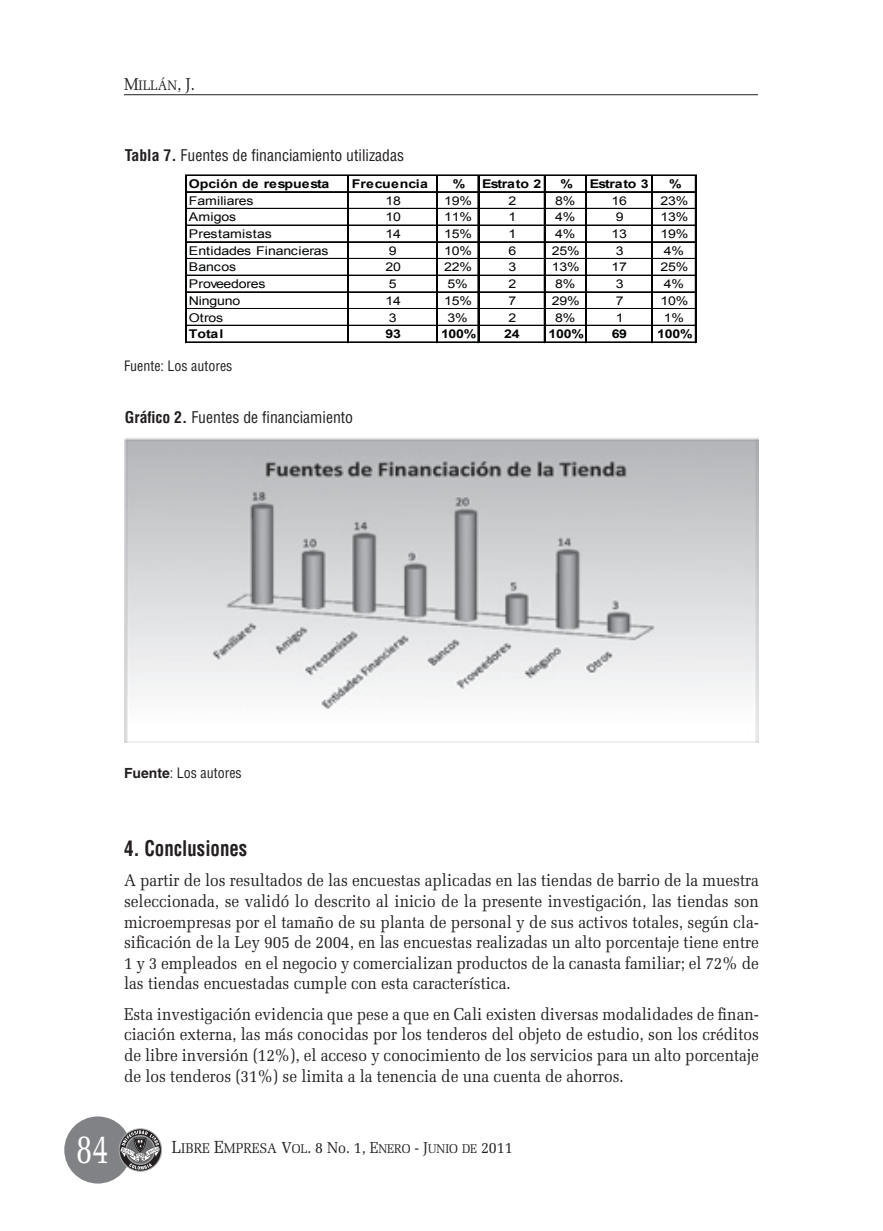
<style>
.page{position:relative;width:883px;height:1231px;background:#fff}
.page>*{position:absolute;margin:0;border:0;box-sizing:border-box;transform-origin:0 0}
.t1{font:42px "Melior";color:#fff;scale:.7 1}
.t2{font:700 condensed 21px "Helvetica";color:#231f20;scale:.9 1}
.t3{font:17.15px/20.7px "Melior";color:#231f20;text-align:justify;scale:.9 1}
.t4{font:condensed 15.75px "Helvetica";color:#231f20}
.t5{font:15.75px "Melior SC800";color:#231f20;scale:.9 1}
.t6{font:condensed 14px "Helvetica";color:#231f20}
.t7{font:13.65px "Melior SC800";color:#231f20;scale:.9 1}
.t8{font:12.08px "Arial";letter-spacing:-.02em;color:#030505;scale:1.17 1}
.t9{font:700 12.08px "Arial";letter-spacing:-.015em;color:#030505;scale:1.17 1}
.t10{font:700 12.08px "Arial";letter-spacing:.005em;color:#030505;scale:1.17 1}
.t11{font:12.08px "Arial";letter-spacing:.015em;color:#030505;scale:1.17 1}
.t12{font:12.08px "Arial";letter-spacing:.005em;color:#030505;scale:1.17 1}
.s1{font-size:17.15px}
.s2{font-weight:700}
.s3{font-weight:700;font-stretch:normal}
.s4{font-size:17.5px}
.s5{font-size:14px}
.s6{font-size:12.6px}
.s7{font-family:"Melior"}
</style>
<div class="page">
<hr style="left:124px;top:94px;width:634px;height:1px;background:#231f20">
<div style="left:64px;top:1116px;width:67px;height:67px;background:#808285;border-radius:50%"></div>
<svg style="left:119px;top:1128px;width:43px;height:43px"></svg>
<hr style="left:187px;top:174px;width:509px;height:1px;background:#030505">
<hr style="left:187px;top:175px;width:509px;height:1px;background:#030505">
<hr style="left:187px;top:191px;width:509px;height:1px;background:#030505">
<hr style="left:187px;top:208px;width:509px;height:1px;background:#030505">
<hr style="left:187px;top:225px;width:509px;height:1px;background:#030505">
<hr style="left:187px;top:241px;width:509px;height:1px;background:#030505">
<hr style="left:187px;top:242px;width:509px;height:1px;background:#030505">
<hr style="left:187px;top:258px;width:509px;height:1px;background:#030505">
<hr style="left:187px;top:275px;width:509px;height:1px;background:#030505">
<hr style="left:187px;top:291px;width:509px;height:1px;background:#030505">
<hr style="left:187px;top:292px;width:509px;height:1px;background:#030505">
<hr style="left:187px;top:308px;width:509px;height:1px;background:#030505">
<hr style="left:187px;top:325px;width:509px;height:1px;background:#030505">
<hr style="left:185px;top:175px;width:1px;height:168px;background:#030505">
<hr style="left:186px;top:175px;width:1px;height:168px;background:#030505">
<hr style="left:347px;top:176px;width:1px;height:167px;background:#030505">
<hr style="left:348px;top:176px;width:1px;height:167px;background:#030505">
<hr style="left:436px;top:176px;width:1px;height:167px;background:#030505">
<hr style="left:437px;top:176px;width:1px;height:167px;background:#030505">
<hr style="left:478px;top:176px;width:1px;height:167px;background:#030505">
<hr style="left:544px;top:176px;width:1px;height:167px;background:#030505">
<hr style="left:585px;top:176px;width:1px;height:167px;background:#030505">
<hr style="left:586px;top:176px;width:1px;height:167px;background:#030505">
<hr style="left:652px;top:176px;width:1px;height:167px;background:#030505">
<hr style="left:187px;top:341px;width:509px;height:1px;background:#030505">
<hr style="left:187px;top:342px;width:509px;height:1px;background:#030505">
<hr style="left:695px;top:176px;width:1px;height:167px;background:#030505">
<img style="left:124px;top:437px;width:634px;height:305px">
<p class="t7" style="left:124px;top:77px;width:80px"><span class="s1">M</span>ILLÁN<span class="s1">, J.</span></p>
<p class="t4" style="left:125px;top:146px;width:281px"><span class="s2">Tabla 7.</span> Fuentes de financiamiento utilizadas</p>
<p class="t10" style="left:189px;top:176px;width:121px">Opción de respuesta</p>
<p class="t10" style="left:352px;top:176px;width:67px">Frecuencia</p>
<p class="t9" style="left:453px;top:176px;width:12px">%</p>
<p class="t9" style="left:482px;top:176px;width:52px">Estrato 2</p>
<p class="t9" style="left:561px;top:176px;width:12px">%</p>
<p class="t9" style="left:590px;top:176px;width:52px">Estrato 3</p>
<p class="t9" style="left:669px;top:176px;width:12px">%</p>
<p class="t12" style="left:189px;top:192px;width:57px">Familiares</p>
<p class="t8" style="left:386px;top:192px;width:15px">18</p>
<p class="t8" style="left:444px;top:192px;width:25px">19%</p>
<p class="t8" style="left:508px;top:192px;width:8px">2</p>
<p class="t8" style="left:555px;top:192px;width:19px">8%</p>
<p class="t8" style="left:612px;top:192px;width:15px">16</p>
<p class="t8" style="left:661px;top:192px;width:25px">23%</p>
<p class="t8" style="left:189px;top:209px;width:42px">Amigos</p>
<p class="t8" style="left:386px;top:209px;width:15px">10</p>
<p class="t8" style="left:444px;top:209px;width:25px">11%</p>
<p class="t8" style="left:508px;top:209px;width:8px">1</p>
<p class="t8" style="left:555px;top:209px;width:19px">4%</p>
<p class="t8" style="left:616px;top:209px;width:8px">9</p>
<p class="t8" style="left:661px;top:209px;width:25px">13%</p>
<p class="t11" style="left:189px;top:226px;width:73px">Prestamistas</p>
<p class="t8" style="left:386px;top:226px;width:15px">14</p>
<p class="t8" style="left:444px;top:226px;width:25px">15%</p>
<p class="t8" style="left:508px;top:226px;width:8px">1</p>
<p class="t8" style="left:555px;top:226px;width:19px">4%</p>
<p class="t8" style="left:612px;top:226px;width:15px">13</p>
<p class="t8" style="left:661px;top:226px;width:25px">19%</p>
<p class="t8" style="left:189px;top:242px;width:121px">Entidades Financieras</p>
<p class="t8" style="left:389px;top:242px;width:8px">9</p>
<p class="t8" style="left:444px;top:242px;width:25px">10%</p>
<p class="t8" style="left:508px;top:242px;width:8px">6</p>
<p class="t8" style="left:552px;top:242px;width:25px">25%</p>
<p class="t8" style="left:616px;top:242px;width:8px">3</p>
<p class="t8" style="left:664px;top:242px;width:19px">4%</p>
<p class="t8" style="left:189px;top:259px;width:42px">Bancos</p>
<p class="t8" style="left:386px;top:259px;width:15px">20</p>
<p class="t8" style="left:444px;top:259px;width:25px">22%</p>
<p class="t8" style="left:508px;top:259px;width:8px">3</p>
<p class="t8" style="left:552px;top:259px;width:25px">13%</p>
<p class="t8" style="left:612px;top:259px;width:15px">17</p>
<p class="t8" style="left:661px;top:259px;width:25px">25%</p>
<p class="t8" style="left:189px;top:276px;width:67px">Proveedores</p>
<p class="t8" style="left:389px;top:276px;width:8px">5</p>
<p class="t8" style="left:448px;top:276px;width:19px">5%</p>
<p class="t8" style="left:508px;top:276px;width:8px">2</p>
<p class="t8" style="left:555px;top:276px;width:19px">8%</p>
<p class="t8" style="left:616px;top:276px;width:8px">3</p>
<p class="t8" style="left:664px;top:276px;width:19px">4%</p>
<p class="t8" style="left:189px;top:292px;width:45px">Ninguno</p>
<p class="t8" style="left:386px;top:292px;width:15px">14</p>
<p class="t8" style="left:444px;top:292px;width:25px">15%</p>
<p class="t8" style="left:508px;top:292px;width:8px">7</p>
<p class="t8" style="left:552px;top:292px;width:25px">29%</p>
<p class="t8" style="left:616px;top:292px;width:8px">7</p>
<p class="t8" style="left:661px;top:292px;width:25px">10%</p>
<p class="t8" style="left:189px;top:309px;width:31px">Otros</p>
<p class="t8" style="left:389px;top:309px;width:8px">3</p>
<p class="t8" style="left:448px;top:309px;width:19px">3%</p>
<p class="t8" style="left:508px;top:309px;width:8px">2</p>
<p class="t8" style="left:555px;top:309px;width:19px">8%</p>
<p class="t8" style="left:616px;top:309px;width:8px">1</p>
<p class="t8" style="left:664px;top:309px;width:19px">1%</p>
<p class="t9" style="left:189px;top:326px;width:31px">Total</p>
<p class="t9" style="left:386px;top:326px;width:15px">93</p>
<p class="t9" style="left:441px;top:326px;width:32px">100%</p>
<p class="t9" style="left:504px;top:326px;width:15px">24</p>
<p class="t9" style="left:549px;top:326px;width:32px">100%</p>
<p class="t9" style="left:612px;top:326px;width:15px">69</p>
<p class="t9" style="left:657px;top:326px;width:32px">100%</p>
<p class="t6" style="left:124px;top:357px;width:110px">Fuente: Los autores</p>
<p class="t4" style="left:125px;top:407px;width:230px"><span class="s2">Gráfico 2.</span> Fuentes de financiamiento</p>
<p class="t6" style="left:124px;top:763px;width:119px"><span class="s3">Fuente</span>: Los autores</p>
<p class="t2" style="left:124px;top:834px;width:139px">4. Conclusiones</p>
<p class="t3" style="left:124px;top:869px;width:707px">A partir de los resultados de las encuestas aplicadas en las tiendas de barrio de la muestra seleccionada, se validó lo descrito al inicio de la presente investigación, las tiendas son microempresas por el tamaño de su planta de personal y de sus activos totales, según cla&shy;sificación de la Ley 905 de 2004, en las encuestas realizadas un alto porcentaje tiene entre 1 y 3 empleados en el negocio y comercializan productos de la canasta familiar; el 72% de las tiendas encuestadas cumple con esta característica.</p>
<p class="t3" style="left:124px;top:1003px;width:707px">Esta investigación evidencia que pese a que en Cali existen diversas modalidades de finan&shy;ciación externa, las más conocidas por los tenderos del objeto de estudio, son los créditos de libre inversión (12%), el acceso y conocimiento de los servicios para un alto porcentaje de los tenderos (31%) se limita a la tenencia de una cuenta de ahorros.</p>
<h1 class="t1" style="left:76px;top:1123px;width:48px">84</h1>
<p class="t5" style="left:172px;top:1138px;width:380px"><span class="s4">L</span><span class="s5">IBRE</span> <span class="s4">E</span><span class="s5">MPRESA</span> V<span class="s6">OL</span>. 8 N<span class="s7">o</span>. 1, E<span class="s6">NERO</span> - J<span class="s6">UNIO DE</span> 2011</p>
</div>
